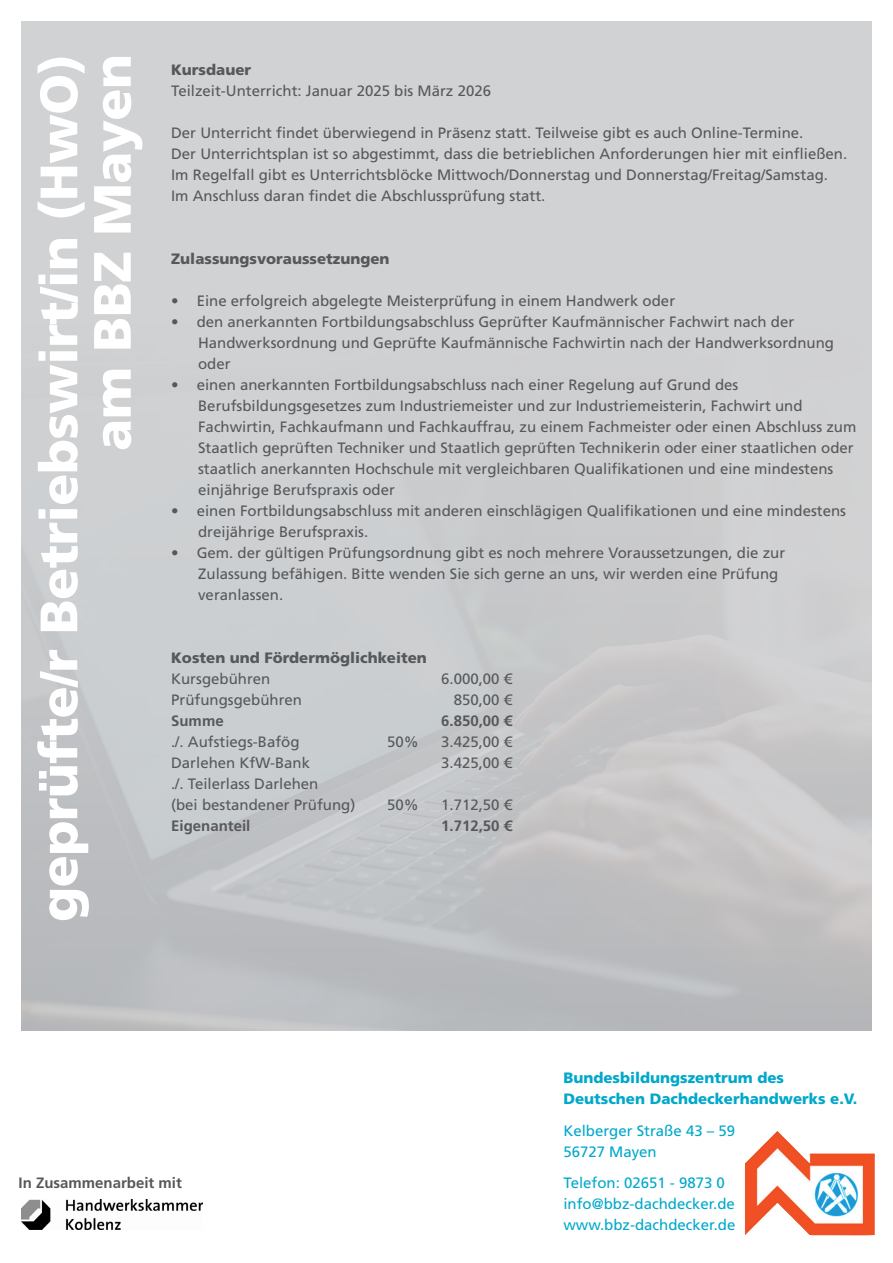
<style>
.page{position:relative;width:893px;height:1263px;background:#fff}
.page>*{position:absolute;margin:0;border:0;box-sizing:border-box;transform-origin:0 0}
.Headline_dick_weiß{font:900 52.5px "Frutiger LT Std";letter-spacing:-.01em;color:#fff}
.Fliesstext{font:15px/21px "Frutiger LT Std";color:#57585a}
.t1{font:15px/21px "Frutiger LT Std";color:#00a8cb}
.Fliesstext-2{font:900 15px "Frutiger LT Std";color:#57585a}
.t2{font:900 15px/21px "Frutiger LT Std";color:#00a8cb}
.Fliesstext-3{font:700 15px "Frutiger LT Std";color:#57585a}
</style>
<div class="page">
<div style="left:21px;top:21px;width:851px;height:1010px;background:linear-gradient(to bottom,#d6d7d9,#bec0c2)"></div>
<img style="left:745px;top:1130px;width:130px;height:105px">
<img style="left:21px;top:1200px;width:181px;height:30px">
<p class="Headline_dick_weiß" style="left:27px;top:922px;width:869px;rotate:-90deg">geprüfte/r Betriebswirt/in (HwO)</p>
<p class="Headline_dick_weiß" style="left:81px;top:451px;width:398px;rotate:-90deg">am BBZ Mayen</p>
<p class="Fliesstext-2" style="left:171px;top:61px;width:82px">Kursdauer</p>
<p class="Fliesstext" style="left:171px;top:80px;width:321px">Teilzeit-Unterricht: Januar 2025 bis März 2026</p>
<p class="Fliesstext" style="left:171px;top:122px;width:634px">Der Unterricht findet überwiegend in Präsenz statt. Teilweise gibt es auch Online-Termine.</p>
<p class="Fliesstext" style="left:171px;top:143px;width:678px">Der Unterrichtsplan ist so abgestimmt, dass die betrieblichen Anforderungen hier mit einfließen.<br>Im Regelfall gibt es Unterrichtsblöcke Mittwoch/Donnerstag und Donnerstag/Freitag/Samstag.</p>
<p class="Fliesstext" style="left:171px;top:185px;width:376px">Im Anschluss daran findet die Abschlussprüfung statt.</p>
<p class="Fliesstext-2" style="left:171px;top:250px;width:220px">Zulassungsvoraussetzungen</p>
<p class="Fliesstext" style="left:171px;top:290px;width:505px">• Eine erfolgreich abgelegte Meisterprüfung in einem Handwerk oder</p>
<p class="Fliesstext" style="left:198px;top:311px;width:637px;text-indent:-27px">• den anerkannten Fortbildungsabschluss Geprüfter Kaufmännischer Fachwirt nach der<br>Handwerksordnung und Geprüfte Kaufmännische Fachwirtin nach der Handwerksordnung oder</p>
<p class="Fliesstext" style="left:198px;top:374px;width:660px;text-indent:-27px">• einen anerkannten Fortbildungsabschluss nach einer Regelung auf Grund des Berufsbildungsgesetzes zum Industriemeister und zur Industriemeisterin, Fachwirt und Fachwirtin, Fachkaufmann und Fachkauffrau, zu einem Fachmeister oder einen Abschluss zum Staatlich geprüften Techniker und Staatlich geprüften Technikerin oder einer staatlichen oder staatlich anerkannten Hochschule mit vergleichbaren Qualifikationen und eine mindestens einjährige Berufspraxis oder</p>
<p class="Fliesstext" style="left:198px;top:500px;width:649px;text-indent:-27px">• einen Fortbildungsabschluss mit anderen einschlägigen Qualifikationen und eine mindestens dreijährige Berufspraxis.</p>
<p class="Fliesstext" style="left:198px;top:542px;width:589px;text-indent:-27px">• Gem. der gültigen Prüfungsordnung gibt es noch mehrere Voraussetzungen, die zur<br>Zulassung befähigen. Bitte wenden Sie sich gerne an uns, wir werden eine Prüfung veranlassen.</p>
<p class="Fliesstext-2" style="left:171px;top:649px;width:257px">Kosten und Fördermöglichkeiten</p>
<p class="Fliesstext" style="left:171px;top:668px;width:101px">Kursgebühren</p>
<p class="Fliesstext" style="left:441px;top:668px;width:72px">6.000,00 €</p>
<p class="Fliesstext" style="left:171px;top:689px;width:132px">Prüfungsgebühren</p>
<p class="Fliesstext" style="left:454px;top:689px;width:60px">850,00 €</p>
<p class="Fliesstext-3" style="left:171px;top:712px;width:54px">Summe</p>
<p class="Fliesstext-3" style="left:441px;top:712px;width:72px">6.850,00 €</p>
<p class="Fliesstext" style="left:171px;top:731px;width:130px">./. Aufstiegs-Bafög</p>
<p class="Fliesstext" style="left:387px;top:731px;width:33px">50%</p>
<p class="Fliesstext" style="left:441px;top:731px;width:72px">3.425,00 €</p>
<p class="Fliesstext" style="left:171px;top:752px;width:140px">Darlehen KfW-Bank</p>
<p class="Fliesstext" style="left:441px;top:752px;width:72px">3.425,00 €</p>
<p class="Fliesstext" style="left:171px;top:773px;width:149px">./. Teilerlass Darlehen</p>
<p class="Fliesstext" style="left:171px;top:794px;width:186px">(bei bestandener Prüfung)</p>
<p class="Fliesstext" style="left:387px;top:794px;width:33px">50%</p>
<p class="Fliesstext" style="left:441px;top:794px;width:72px">1.712,50 €</p>
<p class="Fliesstext-3" style="left:171px;top:817px;width:81px">Eigenanteil</p>
<p class="Fliesstext-3" style="left:441px;top:817px;width:72px">1.712,50 €</p>
<p class="Fliesstext-3" style="left:19px;top:1174px;width:165px">In Zusammenarbeit mit</p>
<p class="t2" style="left:563px;top:1067px;width:295px">Bundesbildungszentrum des<br>Deutschen Dachdeckerhandwerks e.V.</p>
<p class="t1" style="left:563px;top:1120px;width:173px">Kelberger Straße 43 – 59<br>56727 Mayen</p>
<p class="t1" style="left:563px;top:1172px;width:173px">Telefon: 02651 - 9873 0 info@bbz-dachdecker.de www.bbz-dachdecker.de</p>
</div>
